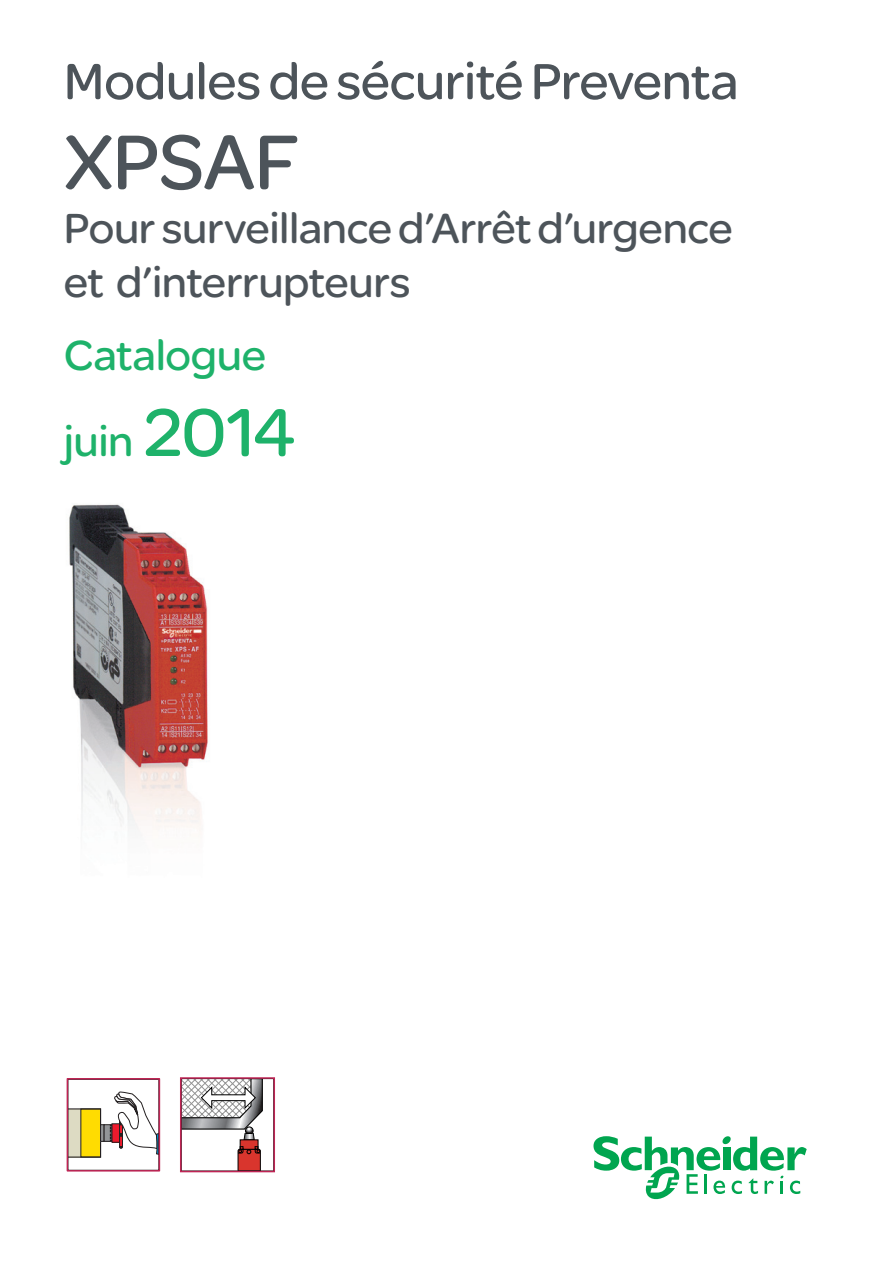
<style>
.page{position:relative;width:893px;height:1263px;background:#fff}
.page>*{position:absolute;margin:0;border:0;box-sizing:border-box;transform-origin:0 0}
._1_Titre{font:82.5px "SE Optimist";letter-spacing:-.01em;color:#4d545a}
._1_Titre-2{font:54px "SE Optimist";letter-spacing:-.01em;color:#4d545a}
._1_Titre-3{font:45px "SE Optimist";letter-spacing:-.01em;color:#4d545a}
._1_Date{font:45px "SE Optimist";letter-spacing:-.01em;color:#1eb26a}
.s1{font-size:72px}
</style>
<div class="page">
<svg style="left:593px;top:1136px;width:213px;height:63px"></svg>
<div style="left:68px;top:1109px;width:13px;height:48px;background:#dddbc3"></div>
<div style="left:81px;top:1109px;width:20px;height:48px;background:#ffdc01"></div>
<div style="left:67px;top:1108px;width:34px;height:49px;border:1px solid #231f20"></div>
<div style="left:100px;top:1124px;width:4px;height:17px;border:1px solid #231f20"></div>
<svg style="left:106px;top:1126px;width:4px;height:13px"></svg>
<div style="left:104px;top:1124px;width:11px;height:17px;border:1px solid #231f20"></div>
<svg style="left:110px;top:1091px;width:47px;height:64px"></svg>
<div style="left:67px;top:1078px;width:93px;height:93px;border:2px solid #bf2454"></div>
<div style="left:240px;top:1140px;width:18px;height:9px;background:#d9352d"></div>
<svg style="left:238px;top:1146px;width:23px;height:23px"></svg>
<svg style="left:183px;top:1080px;width:80px;height:60px"></svg>
<div style="left:180px;top:1077px;width:95px;height:95px;border:2px solid #bf2454"></div>
<img style="left:69px;top:504px;width:140px;height:325px">
<p class="_1_Titre-2" style="left:64px;top:44px;width:676px">Modules de sécurité Preventa</p>
<p class="_1_Titre" style="left:64px;top:104px;width:237px">XPSAF</p>
<p class="_1_Titre-3" style="left:64px;top:197px;width:671px">Pour surveillance d’Arrêt d’urgence</p>
<p class="_1_Titre-3" style="left:64px;top:251px;width:348px">et d’interrupteurs</p>
<p class="_1_Date" style="left:64px;top:323px;width:204px">Catalogue</p>
<p class="_1_Date" style="left:64px;top:410px;width:233px">juin <span class="s1">2014</span></p>
</div>
